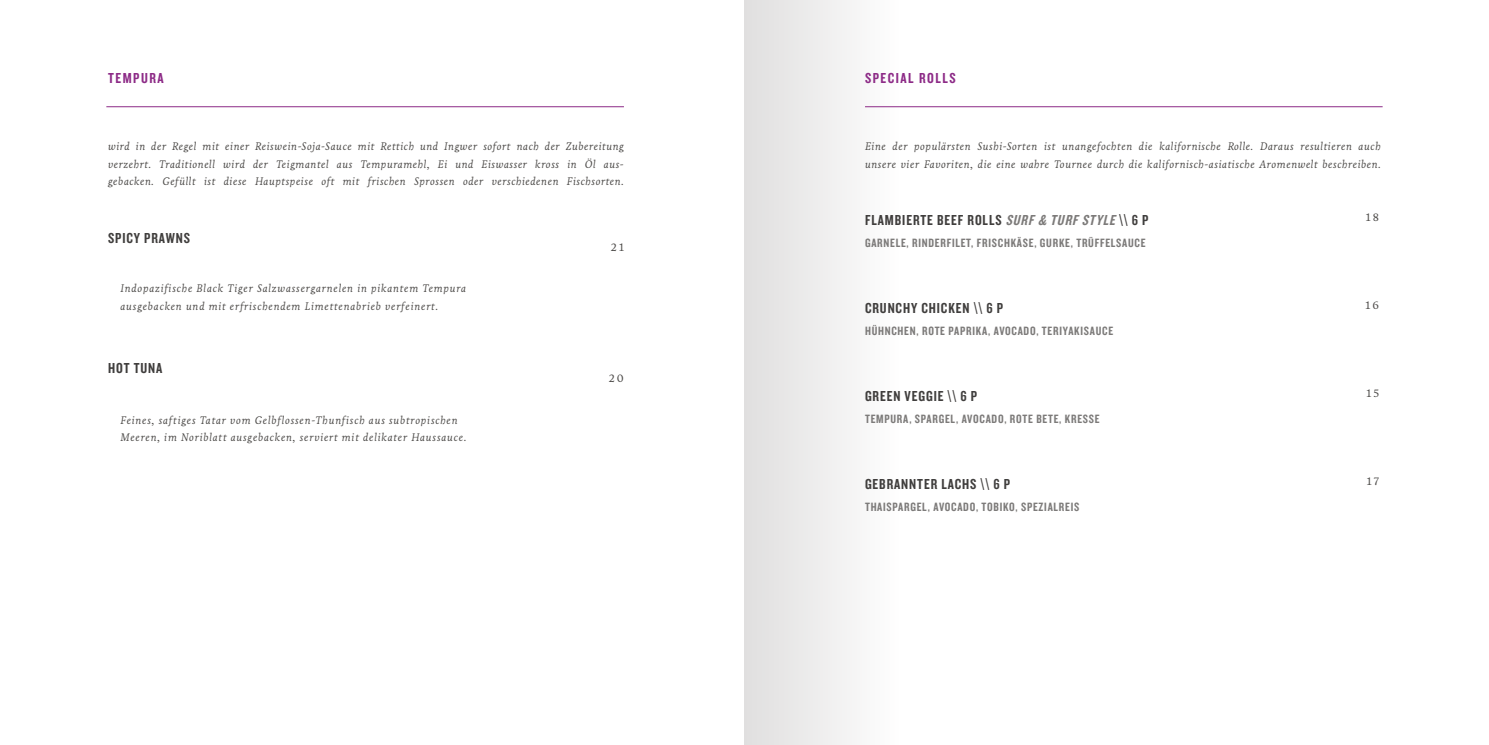
<style>
.page{position:relative;width:1489px;height:745px;background:#fff}
.page>*{position:absolute;margin:0;border:0;box-sizing:border-box;transform-origin:0 0}
.t1{font:15px "Knockout 49 Liteweight";letter-spacing:.06em;color:#403e3d}
.t2{font:15px "Knockout 49 Liteweight";letter-spacing:.1em;color:#8d2b87}
.t3{font:12.5px "Knockout 49 Liteweight";letter-spacing:.06em;color:#7c7a79}
.t4{font:italic 11.25px/17.5px "Livory";letter-spacing:.04em;color:#4c4a48;text-align:justify}
.t5{font:italic 11.25px/17.5px "Livory";letter-spacing:.06em;color:#4c4a48}
.t6{font:11.25px "Livory";letter-spacing:.19em;color:#4c4a48}
.s1{font-style:italic;color:#7c7a79}
</style>
<div class="page">
<div style="left:744px;top:0;width:156px;height:744px;background:linear-gradient(to right,#e0dfdf,#fefefe)"></div>
<hr style="left:106px;top:106px;width:518px;height:1px;background:#8d2b87">
<hr style="left:865px;top:106px;width:517px;height:1px;background:#8d2b87">
<h1 class="t2" style="left:108px;top:68px;width:57px">TEMPURA</h1>
<p class="t4" style="left:108px;top:138px;width:517px">wird in der Regel mit einer Reiswein-Soja-Sauce mit Rettich und Ingwer sofort nach der Zubereitung verzehrt. Traditionell wird der Teigmantel aus Tempuramehl, Ei und Eiswasser kross in Öl aus&shy;gebacken. Gefüllt ist diese Hauptspeise oft mit frischen Sprossen oder verschiedenen Fischsorten.</p>
<h1 class="t1" style="left:108px;top:228px;width:83px">SPICY PRAWNS</h1>
<p class="t5" style="left:120px;top:279px;width:347px">Indopazifische Black Tiger Salzwassergarnelen in pikantem Tempura ausgebacken und mit erfrischendem Limettenabrieb verfeinert.</p>
<h1 class="t1" style="left:108px;top:358px;width:56px">HOT TUNA</h1>
<p class="t5" style="left:120px;top:411px;width:347px">Feines, saftiges Tatar vom Gelbflossen-Thunfisch aus subtropischen<br>Meeren, im Noriblatt ausgebacken, serviert mit delikater Haussauce.</p>
<p class="t6" style="left:611px;top:240px;width:15px">21</p>
<p class="t6" style="left:608px;top:371px;width:17px">20</p>
<h1 class="t2" style="left:865px;top:68px;width:92px">SPECIAL ROLLS</h1>
<p class="t4" style="left:865px;top:138px;width:517px">Eine der populärsten Sushi-Sorten ist unangefochten die kalifornische Rolle. Daraus resultieren auch unsere vier Favoriten, die eine wahre Tournee durch die kalifornisch-asiatische Aromenwelt beschreiben.</p>
<h1 class="t1" style="left:865px;top:210px;width:285px">FLAMBIERTE BEEF ROLLS <span class="s1">SURF &amp; TURF STYLE</span> \\ 6 P</h1>
<p class="t3" style="left:865px;top:235px;width:282px">GARNELE, RINDERFILET, FRISCHKÄSE, GURKE, TRÜFFELSAUCE</p>
<p class="t6" style="left:1365px;top:210px;width:15px">18</p>
<h1 class="t1" style="left:865px;top:298px;width:140px">CRUNCHY CHICKEN \\ 6 P</h1>
<p class="t3" style="left:865px;top:323px;width:250px">HÜHNCHEN, ROTE PAPRIKA, AVOCADO, TERIYAKISAUCE</p>
<p class="t6" style="left:1365px;top:298px;width:15px">16</p>
<h1 class="t1" style="left:865px;top:386px;width:114px">GREEN VEGGIE \\ 6 P</h1>
<p class="t3" style="left:865px;top:411px;width:236px">TEMPURA, SPARGEL, AVOCADO, ROTE BETE, KRESSE</p>
<p class="t6" style="left:1366px;top:386px;width:14px">15</p>
<h1 class="t1" style="left:865px;top:474px;width:146px">GEBRANNTER LACHS \\ 6 P</h1>
<p class="t3" style="left:865px;top:499px;width:216px">THAISPARGEL, AVOCADO, TOBIKO, SPEZIALREIS</p>
<p class="t6" style="left:1366px;top:474px;width:14px">17</p>
</div>
